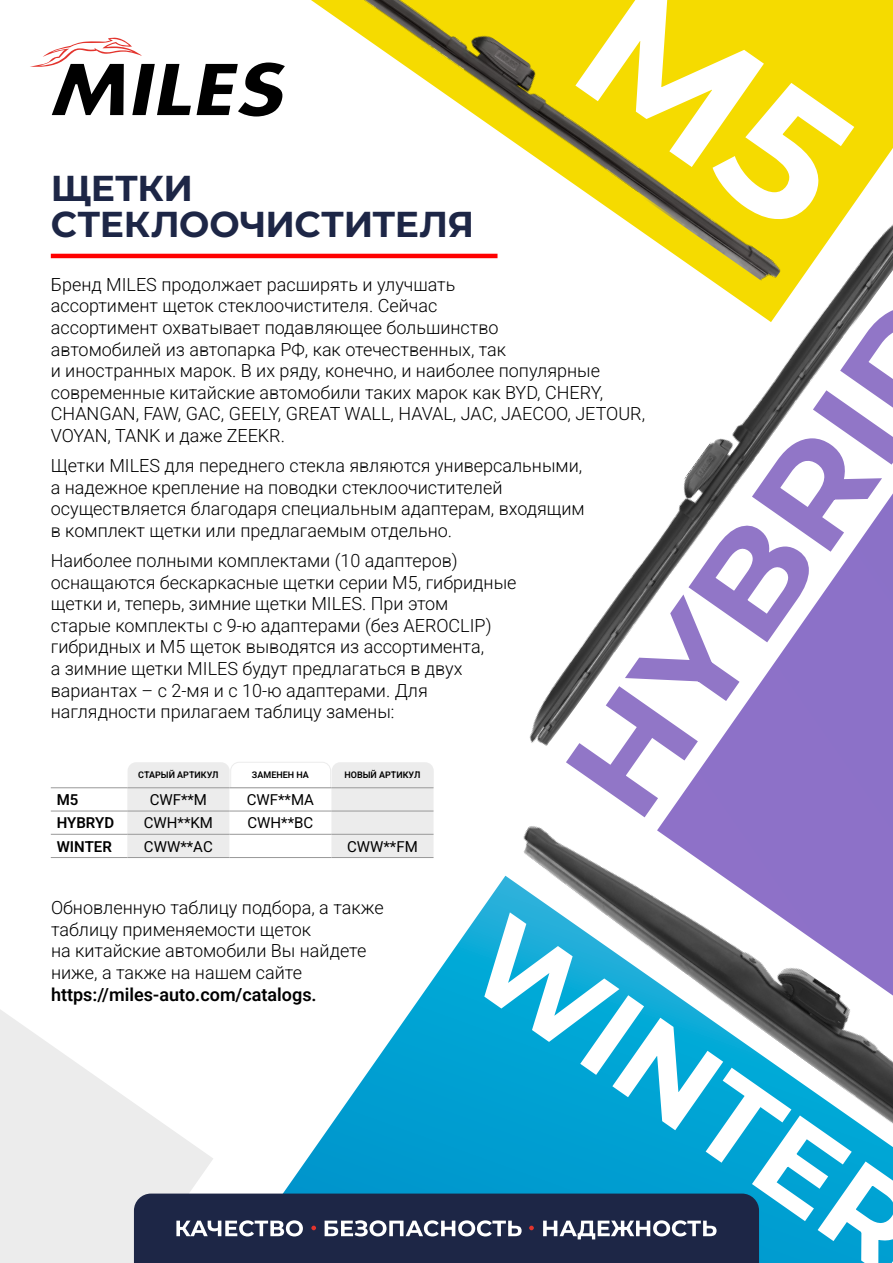
<style>
.page{position:relative;width:893px;height:1263px;background:#fff}
.page>*{position:absolute;margin:0;border:0;box-sizing:border-box;transform-origin:0 0}
.t1{font:700 36px/36px "Montserrat";letter-spacing:-.015em;color:#1d2646}
.t2{font:18px/21.6px "Roboto";color:#000}
.t3{font:15px "Roboto";color:#000}
.t4{font:9px "Roboto";color:#000}
</style>
<div class="page">
<svg style="left:283px;top:943px;width:201px;height:250px"></svg>
<svg style="left:0;top:1009px;width:213px;height:254px;fill:#ececec"></svg>
<svg style="left:311px;top:0;width:582px;height:259px"></svg>
<svg style="left:134px;top:1193px;width:350px;height:70px;background:#323b58"></svg>
<hr style="left:51px;top:254px;width:446px;height:4px;background:#f00">
<svg style="left:127px;top:762px;width:307px;height:95px"></svg>
<hr style="left:51px;top:787px;width:76px;height:1px;background:#989898">
<hr style="left:127px;top:787px;width:102px;height:1px;background:#989898">
<hr style="left:229px;top:787px;width:102px;height:1px;background:#989898">
<hr style="left:331px;top:787px;width:102px;height:1px;background:#989898">
<hr style="left:51px;top:811px;width:76px;height:1px;background:#989898">
<hr style="left:127px;top:811px;width:102px;height:1px;background:#989898">
<hr style="left:229px;top:811px;width:102px;height:1px;background:#989898">
<hr style="left:331px;top:811px;width:102px;height:1px;background:#989898">
<hr style="left:51px;top:834px;width:76px;height:1px;background:#989898">
<hr style="left:127px;top:834px;width:102px;height:1px;background:#989898">
<hr style="left:229px;top:834px;width:102px;height:1px;background:#989898">
<hr style="left:331px;top:834px;width:102px;height:1px;background:#989898">
<hr style="left:51px;top:857px;width:76px;height:1px;background:#989898">
<hr style="left:127px;top:857px;width:102px;height:1px;background:#989898">
<hr style="left:229px;top:857px;width:102px;height:1px;background:#989898">
<hr style="left:331px;top:857px;width:102px;height:1px;background:#989898">
<svg style="left:795px;top:0;width:59px;height:191px;fill:#f5db00"></svg>
<svg style="left:484px;top:1139px;width:409px;height:124px;background:#3384a8"></svg>
<svg style="left:566px;top:751px;width:327px;height:21px;fill:#8d71c8"></svg>
<svg style="left:30px;top:38px;width:161px;height:77px"></svg>
<svg style="left:197px;top:63px;width:88px;height:53px"></svg>
<img style="left:360px;top:0;width:435px;height:259px">
<img style="left:458px;top:772px;width:435px;height:367px">
<img style="left:506px;top:191px;width:387px;height:560px">
<h1 class="t1" style="left:51px;top:169px;width:425px">ЩЕТКИ<br>СТЕКЛООЧИСТИТЕЛЯ</h1>
<p class="t2" style="left:51px;top:273px;width:596px">Бренд MILES продолжает расширять и улучшать<br>ассортимент щеток стеклоочистителя. Сейчас<br>ассортимент охватывает подавляющее большинство<br>автомобилей из автопарка РФ, как отечественных, так<br>и иностранных марок. В их ряду, конечно, и наиболее популярные современные китайские автомобили таких марок как BYD, CHERY, CHANGAN, FAW, GAC, GEELY, GREAT WALL, HAVAL, JAC, JAECOO, JETOUR, VOYAN, TANK и даже ZEEKR.</p>
<p class="t2" style="left:51px;top:454px;width:535px">Щетки MILES для переднего стекла являются универсальными, а надежное крепление на поводки стеклоочистителей осуществляется благодаря специальным адаптерам, входящим в комплект щетки или предлагаемым отдельно.</p>
<p class="t2" style="left:51px;top:549px;width:467px">Наиболее полными комплектами (10 адаптеров) оснащаются бескаркасные щетки серии М5, гибридные щетки и, теперь, зимние щетки MILES. При этом<br>старые комплекты с 9-ю адаптерами (без AEROCLIP) гибридных и М5 щеток выводятся из ассортимента,<br>а зимние щетки MILES будут предлагаться в двух вариантах – с 2-мя и с 10-ю адаптерами. Для наглядности прилагаем таблицу замены:</p>
<p class="t4" style="left:138px;top:769px;width:82px">СТАРЫЙ АРТИКУЛ</p>
<p class="t4" style="left:252px;top:769px;width:58px">ЗАМЕНЕН НА</p>
<p class="t4" style="left:345px;top:769px;width:77px">НОВЫЙ АРТИКУЛ</p>
<p class="t3" style="left:57px;top:789px;width:23px">М5</p>
<p class="t3" style="left:150px;top:789px;width:59px">CWF**M</p>
<p class="t3" style="left:247px;top:789px;width:69px">CWF**MA</p>
<p class="t3" style="left:57px;top:812px;width:59px">HYBRYD</p>
<p class="t3" style="left:144px;top:812px;width:71px">CWH**KM</p>
<p class="t3" style="left:248px;top:812px;width:67px">CWH**BC</p>
<p class="t3" style="left:57px;top:836px;width:57px">WINTER</p>
<p class="t3" style="left:144px;top:836px;width:70px">CWW**AC</p>
<p class="t3" style="left:347px;top:836px;width:72px">CWW**FM</p>
<p class="t2" style="left:51px;top:896px;width:334px">Обновленную таблицу подбора, а также таблицу применяемости щеток<br>на китайские автомобили Вы найдете ниже, а также на нашем сайте https://miles-auto.com/catalogs.</p>
</div>
